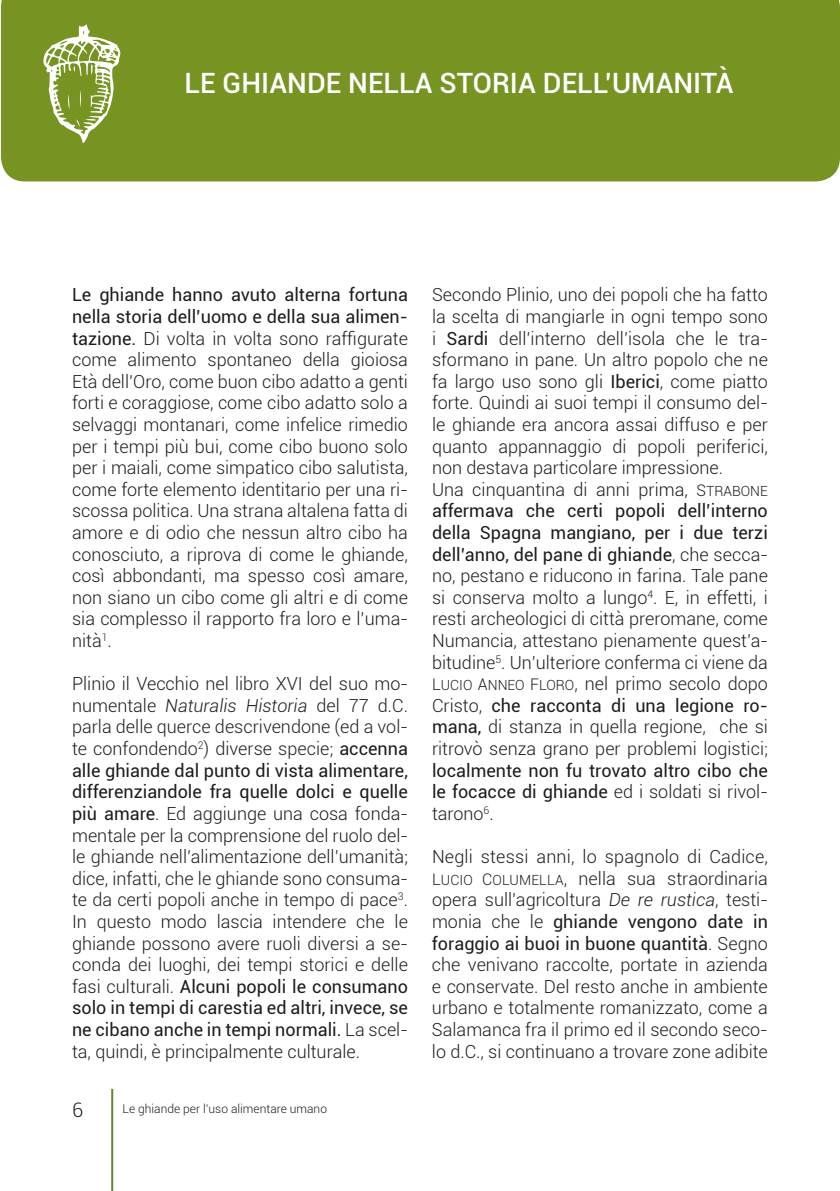
<style>
.page{position:relative;width:840px;height:1191px;background:#fff}
.page>*{position:absolute;margin:0;border:0;box-sizing:border-box;transform-origin:0 0}
.t1{font:500 28px "Roboto";color:#fff}
.t2{font:300 20px "Roboto";color:#1d1d1b}
.t3{font:300 18px/21.6px "Roboto";color:#1d1d1b;text-align:justify}
.t4{font:300 12px "Roboto";color:#1d1d1b}
.s1{font-weight:400}
.s2{font-style:italic}
.s3{font-size:16px}
.s4{font-size:14px}
</style>
<div class="page">
<hr style="left:111px;top:1089px;width:2px;height:102px;background:#60852b">
<div style="left:1px;top:0;width:838px;height:181px;background:#779423"></div>
<svg style="left:43px;top:24px;width:78px;height:119px"></svg>
<p class="t1" style="left:184px;top:63px;width:550px">LE GHIANDE NELLA STORIA DELL’UMANITÀ</p>
<p class="t3" style="left:72px;top:283px;width:337px"><span class="s1">Le ghiande hanno avuto alterna fortuna nella storia dell’uomo e della sua alimen&shy;tazione.</span> Di volta in volta sono raffigurate come alimento spontaneo della gioiosa Età dell’Oro, come buon cibo adatto a genti forti e coraggiose, come cibo adatto solo a selvaggi montanari, come infelice rimedio per i tempi più bui, come cibo buono solo per i maiali, come simpatico cibo salutista, come forte elemento identitario per una ri&shy;scossa politica. Una strana altalena fatta di amore e di odio che nessun altro cibo ha conosciuto, a riprova di come le ghiande, così abbondanti, ma spesso così amare, non siano un cibo come gli altri e di come sia complesso il rapporto fra loro e l’uma&shy;nità<sup>1</sup>.</p>
<p class="t3" style="left:72px;top:672px;width:337px">Plinio il Vecchio nel libro XVI del suo mo&shy;numentale <span class="s2">Naturalis Historia</span> del 77 d.C. parla delle querce descrivendone (ed a vol&shy;te confondendo<sup>2</sup>) diverse specie; <span class="s1">accenna alle ghiande dal punto di vista alimentare, differenziandole fra quelle dolci e quelle più amare</span>. Ed aggiunge una cosa fonda&shy;mentale per la comprensione del ruolo del&shy;le ghiande nell’alimentazione dell’umanità; dice, infatti, che le ghiande sono consuma&shy;te da certi popoli anche in tempo di pace<sup>3</sup>.<br>In questo modo lascia intendere che le ghiande possono avere ruoli diversi a se&shy;conda dei luoghi, dei tempi storici e delle fasi culturali. <span class="s1">Alcuni popoli le consumano solo in tempi di carestia ed altri, invece, se ne cibano anche in tempi normali.</span> La scel&shy;ta, quindi, è principalmente culturale.</p>
<p class="t2" style="left:72px;top:1096px;width:13px">6</p>
<p class="t4" style="left:122px;top:1100px;width:206px">Le ghiande per l’uso alimentare umano</p>
<p class="t3" style="left:432px;top:283px;width:337px">Secondo Plinio, uno dei popoli che ha fatto la scelta di mangiarle in ogni tempo sono i <span class="s1">Sardi</span> dell’interno dell’isola che le tra&shy;sformano in pane. Un altro popolo che ne fa largo uso sono gli <span class="s1">Iberici</span>, come piatto forte. Quindi ai suoi tempi il consumo del&shy;le ghiande era ancora assai diffuso e per quanto appannaggio di popoli periferici, non destava particolare impressione.</p>
<p class="t3" style="left:432px;top:478px;width:337px">Una cinquantina di anni prima, <span class="s3">S</span><span class="s4">TRABONE </span><span class="s1">affermava che certi popoli dell’interno della Spagna mangiano, per i due terzi dell’anno, del pane di ghiande</span>, che secca&shy;no, pestano e riducono in farina. Tale pane si conserva molto a lungo<sup>4</sup>. E, in effetti, i resti archeologici di città preromane, come Numancia, attestano pienamente quest’a&shy;bitudine<sup>5</sup>. Un’ulteriore conferma ci viene da <span class="s3">L</span><span class="s4">UCIO</span> <span class="s3">A</span><span class="s4">NNEO</span> <span class="s3">F</span><span class="s4">LORO</span>, nel primo secolo dopo Cristo, <span class="s1">che racconta di una legione ro&shy;mana,</span> di stanza in quella regione, che si ritrovò senza grano per problemi logistici; <span class="s1">localmente non fu trovato altro cibo che le focacce di ghiande</span> ed i soldati si rivol&shy;tarono<sup>6</sup>.</p>
<p class="t3" style="left:432px;top:845px;width:337px">Negli stessi anni, lo spagnolo di Cadice, <span class="s3">L</span><span class="s4">UCIO</span> <span class="s3">C</span><span class="s4">OLUMELLA</span>, nella sua straordinaria opera sull’agricoltura <span class="s2">De re rustica</span>, testi&shy;monia che le <span class="s1">ghiande vengono date in foraggio ai buoi in buone quantità</span>. Segno che venivano raccolte, portate in azienda e conservate. Del resto anche in ambiente urbano e totalmente romanizzato, come a Salamanca fra il primo ed il secondo seco&shy;lo d.C., si continuano a trovare zone adibite</p>
</div>
